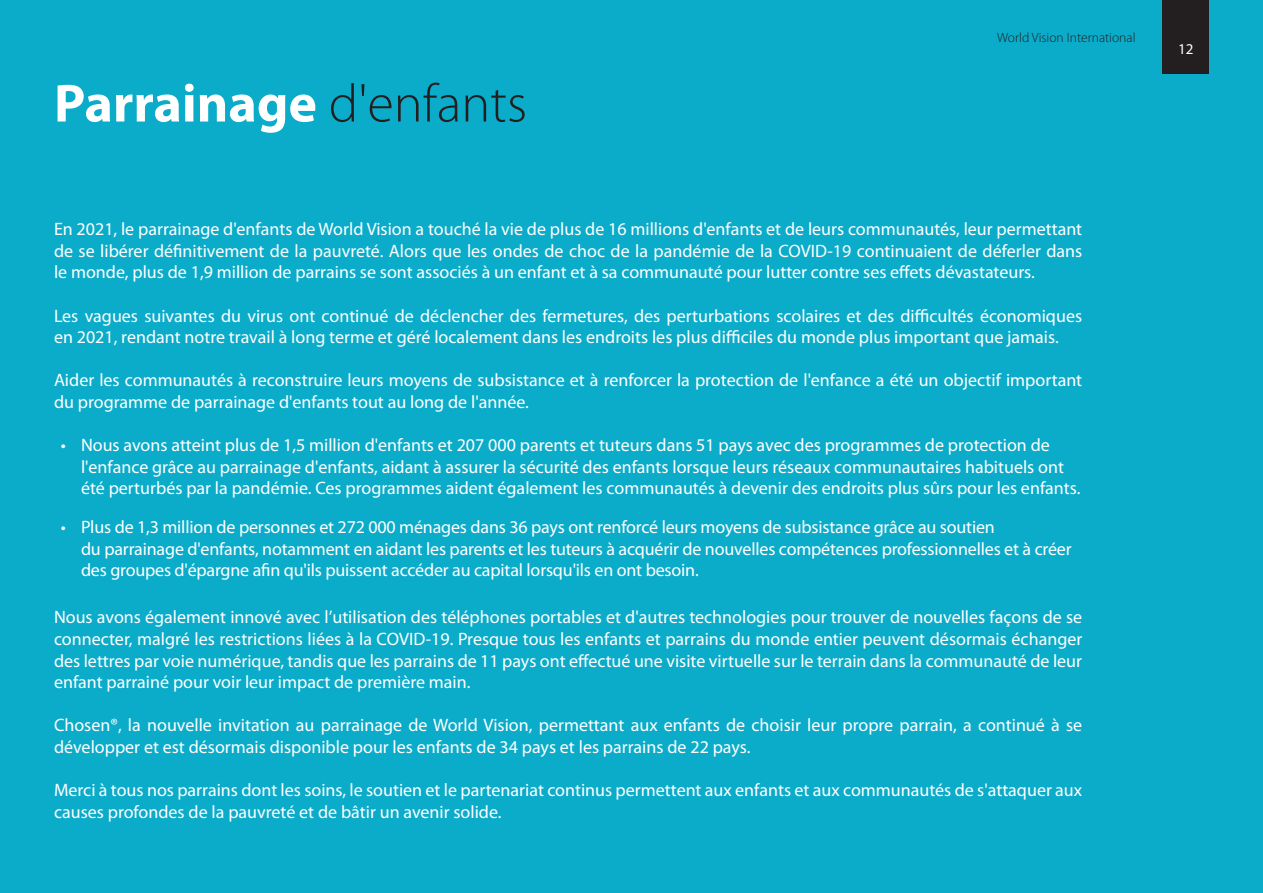
<style>
.page{position:relative;width:1263px;height:893px;background:#0bacca}
.page>*{position:absolute;margin:0;border:0;box-sizing:border-box;transform-origin:0 0}
.t1{font:700 54px "Myriad Pro";color:#fff}
.t2{font:18px/21.6px "Myriad Pro";color:#fff}
.t3{font:15px "Myriad Pro";color:#fff}
.t4{font:300 13.5px "Myriad Pro";color:#231f20}
.s1{font-weight:300;color:#231f20}
</style>
<div class="page">
<div style="left:1162px;top:0;width:47px;height:73px;background:#231f20"></div>
<h1 class="t1" style="left:54px;top:68px;width:475px">Parrainage <span class="s1">d'enfants</span></h1>
<p class="t4" style="left:997px;top:30px;width:140px">World Vision International</p>
<p class="t2" style="left:54px;top:218px;width:1030px;text-align:justify">En 2021, le parrainage d'enfants de World Vision a touché la vie de plus de 16 millions d'enfants et de leurs communautés, leur permettant de se libérer définitivement de la pauvreté. Alors que les ondes de choc de la pandémie de la COVID-19 continuaient de déferler dans le monde, plus de 1,9 million de parrains se sont associés à un enfant et à sa communauté pour lutter contre ses effets dévastateurs.</p>
<p class="t2" style="left:54px;top:305px;width:1030px">Les vagues suivantes du virus ont continué de déclencher des fermetures, des perturbations scolaires et des difficultés économiques en 2021, rendant notre travail à long terme et géré localement dans les endroits les plus difficiles du monde plus important que jamais.</p>
<p class="t2" style="left:54px;top:369px;width:1030px">Aider les communautés à reconstruire leurs moyens de subsistance et à renforcer la protection de l'enfance a été un objectif important du programme de parrainage d'enfants tout au long de l'année.</p>
<p class="t2" style="left:81px;top:434px;width:1001px;text-indent:-20px">• Nous avons atteint plus de 1,5 million d'enfants et 207 000 parents et tuteurs dans 51 pays avec des programmes de protection de l'enfance grâce au parrainage d'enfants, aidant à assurer la sécurité des enfants lorsque leurs réseaux communautaires habituels ont été perturbés par la pandémie. Ces programmes aident également les communautés à devenir des endroits plus sûrs pour les enfants.</p>
<p class="t2" style="left:81px;top:516px;width:992px;text-indent:-20px">• Plus de 1,3 million de personnes et 272 000 ménages dans 36 pays ont renforcé leurs moyens de subsistance grâce au soutien<br>du parrainage d'enfants, notamment en aidant les parents et les tuteurs à acquérir de nouvelles compétences professionnelles et à créer des groupes d'épargne afin qu'ils puissent accéder au capital lorsqu'ils en ont besoin.</p>
<p class="t2" style="left:54px;top:606px;width:1030px;text-align:justify">Nous avons également innové avec l’utilisation des téléphones portables et d'autres technologies pour trouver de nouvelles façons de se connecter, malgré les restrictions liées à la COVID-19. Presque tous les enfants et parrains du monde entier peuvent désormais échanger des lettres par voie numérique, tandis que les parrains de 11 pays ont effectué une visite virtuelle sur le terrain dans la communauté de leur enfant parrainé pour voir leur impact de première main.</p>
<p class="t2" style="left:54px;top:714px;width:1030px">Chosen®, la nouvelle invitation au parrainage de World Vision, permettant aux enfants de choisir leur propre parrain, a continué à se développer et est désormais disponible pour les enfants de 34 pays et les parrains de 22 pays.</p>
<p class="t2" style="left:54px;top:779px;width:1030px">Merci à tous nos parrains dont les soins, le soutien et le partenariat continus permettent aux enfants et aux communautés de s'attaquer aux causes profondes de la pauvreté et de bâtir un avenir solide.</p>
<p class="t3" style="left:1178px;top:40px;width:17px">12</p>
</div>
